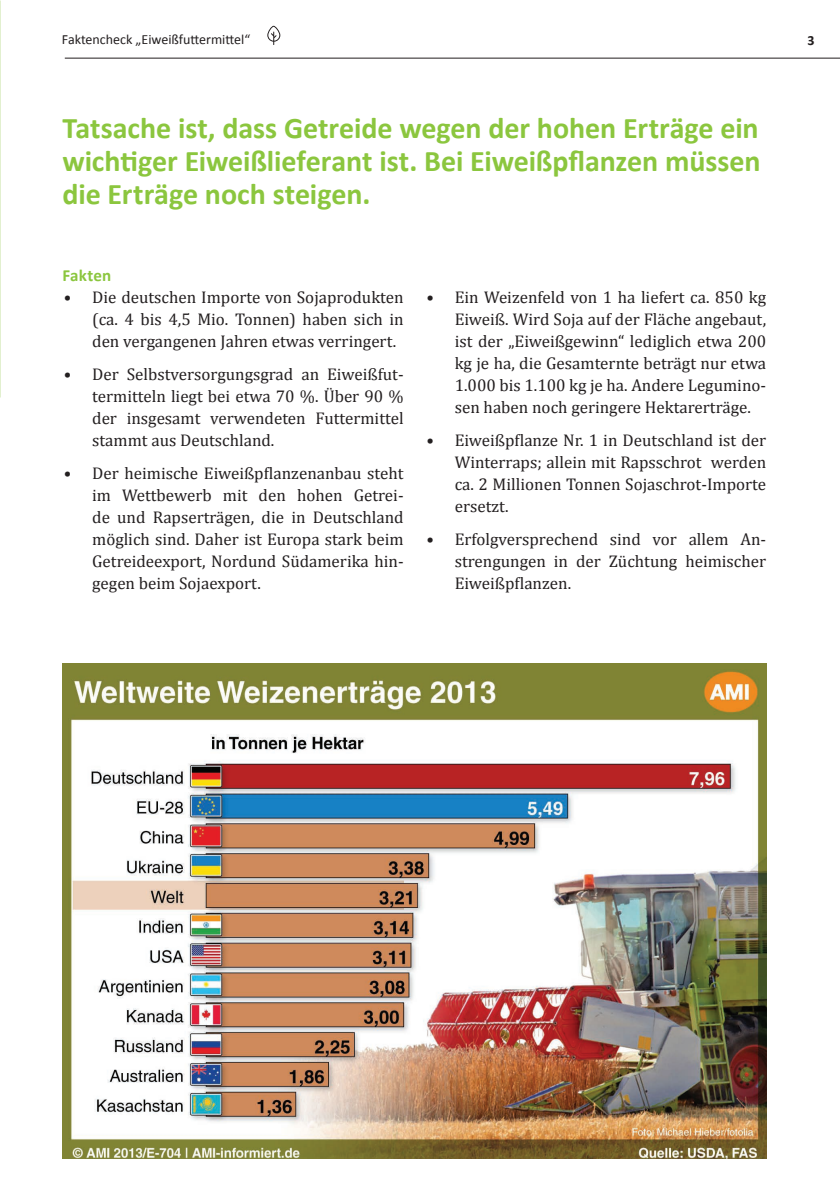
<style>
.page{position:relative;width:840px;height:1191px;background:#fff}
.page>*{position:absolute;margin:0;border:0;box-sizing:border-box;transform-origin:0 0}
.t1{font:700 30px/33px "Calibri";letter-spacing:-.005em;color:#8bc63e;text-align:justify}
.t2{font:17px/22px "Cambria";color:#231f20;text-align:justify}
.t3{font:700 17px "Calibri";letter-spacing:.01em;color:#8bc63e}
.t4{font:14px "Calibri";color:#231f20}
.t5{font:700 14px "Calibri";color:#231f20}
</style>
<div class="page">
<hr style="left:65px;top:58px;width:774px;height:1px;background:#231f20">
<svg style="left:267px;top:26px;width:13px;height:19px"></svg>
<img style="left:62px;top:664px;width:703px;height:494px">
<p class="t4" style="left:62px;top:30px;width:190px">Faktencheck „Eiweißfuttermittel“</p>
<p class="t5" style="left:806px;top:32px;width:9px">3</p>
<h1 class="t1" style="left:62px;top:112px;width:699px">Tatsache ist, dass Getreide wegen der hohen Erträge ein wichtiger Eiweißlieferant ist. Bei Eiweißpflanzen müssen die Erträge noch steigen.</h1>
<p class="t3" style="left:62px;top:264px;width:50px">Fakten</p>
<p class="t2" style="left:92px;top:286px;width:313px;text-indent:-28px">• Die deutschen Importe von Sojaprodukten (ca. 4 bis 4,5 Mio. Tonnen) haben sich in den vergangenen Jahren etwas verringert.</p>
<p class="t2" style="left:92px;top:363px;width:313px;text-indent:-28px">• Der Selbstversorgungsgrad an Eiweißfut&shy;termitteln liegt bei etwa 70 %. Über 90 % der insgesamt verwendeten Futtermittel stammt aus Deutschland.</p>
<p class="t2" style="left:92px;top:462px;width:313px;text-indent:-28px">• Der heimische Eiweißpflanzenanbau steht im Wettbewerb mit den hohen Getrei&shy;de und Rapserträgen, die in Deutschland möglich sind. Daher ist Europa stark beim Getreideexport, Nordund Südamerika hin&shy;gegen beim Sojaexport.</p>
<p class="t2" style="left:454px;top:286px;width:313px;text-indent:-28px">• Ein Weizenfeld von 1 ha liefert ca. 850 kg Eiweiß. Wird Soja auf der Fläche angebaut, ist der „Eiweißgewinn“ lediglich etwa 200 kg je ha, die Gesamternte beträgt nur etwa 1.000 bis 1.100 kg je ha. Andere Legumino&shy;sen haben noch geringere Hektarerträge.</p>
<p class="t2" style="left:454px;top:429px;width:313px;text-indent:-28px">• Eiweißpflanze Nr. 1 in Deutschland ist der Winterraps; allein mit Rapsschrot werden ca. 2 Millionen Tonnen Sojaschrot-Importe ersetzt.</p>
<p class="t2" style="left:454px;top:528px;width:313px;text-indent:-28px">• Erfolgversprechend sind vor allem An&shy;strengungen in der Züchtung heimischer Eiweißpflanzen.</p>
</div>
